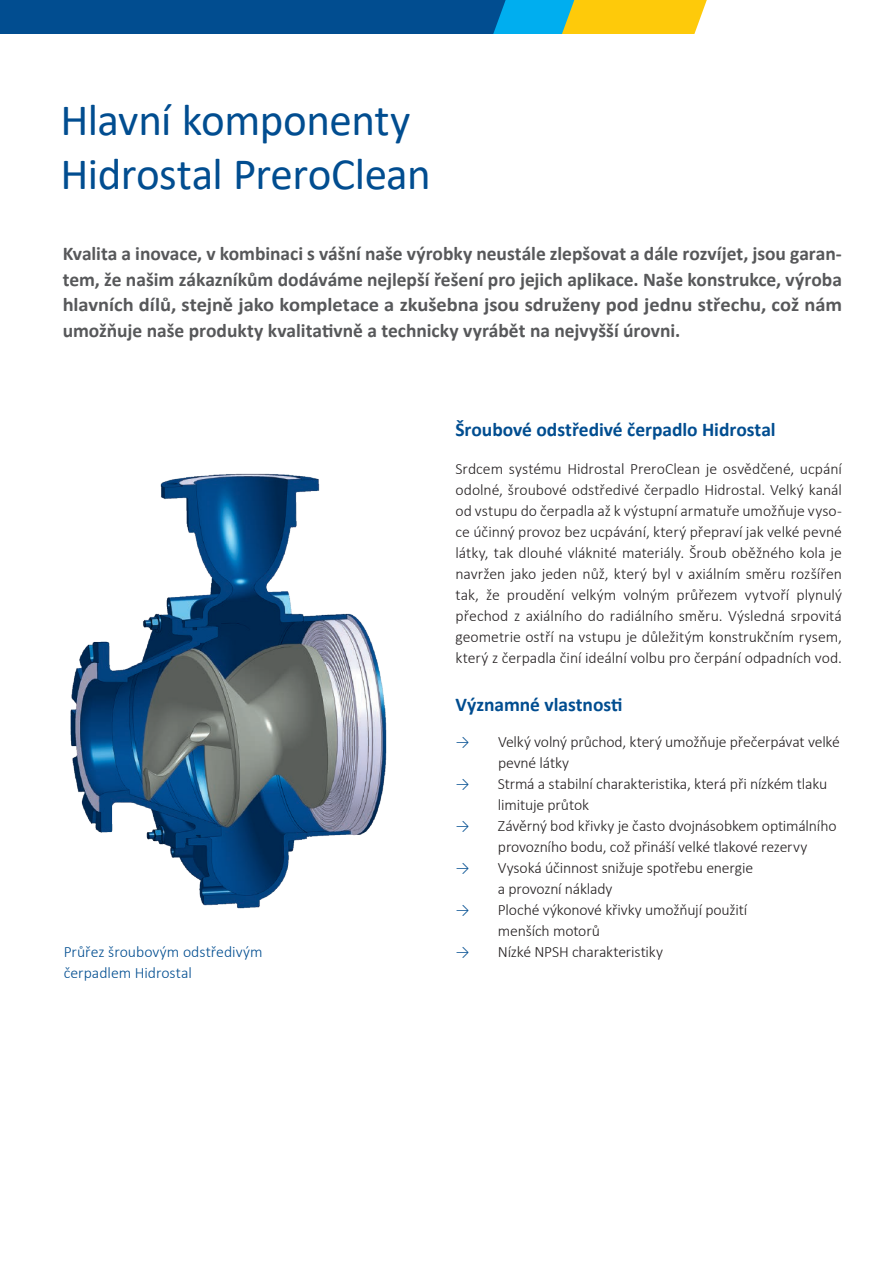
<style>
.page{position:relative;width:893px;height:1263px;background:#fff}
.page>*{position:absolute;margin:0;border:0;box-sizing:border-box;transform-origin:0 0}
.t1{font:45px/54px "Calibri";letter-spacing:-.01em;color:#014d90}
.t2{font:700 19.5px/25.5px "Calibri";color:#57585a;text-align:justify}
.t3{font:700 19.5px "Calibri";color:#014d90}
.t4{font:300 15.75px/21px "Calibri";letter-spacing:-.01em;color:#231f20}
.t5{font:300 15.75px/21px "Calibri";color:#014d90}
.s1{color:#014d90}
</style>
<div class="page">
<img style="left:70px;top:473px;width:317px;height:436px">
<svg style="left:0;top:0;width:707px;height:34px;background:#326f81"></svg>
<h1 class="t1" style="left:61px;top:92px;width:372px">Hlavní komponenty<br>Hidrostal PreroClean</h1>
<p class="t2" style="left:63px;top:241px;width:781px">Kvalita a inovace, v kombinaci s vášní naše výrobky neustále zlepšovat a dále rozvíjet, jsou garan&shy;tem, že našim zákazníkům dodáváme nejlepší řešení pro jejich aplikace. Naše konstrukce, výroba hlavních dílů, stejně jako kompletace a zkušebna jsou sdruženy pod jednu střechu, což nám umožňuje naše produkty kvalitativně a technicky vyrábět na nejvyšší úrovni.</p>
<p class="t5" style="left:64px;top:941px;width:200px">Průřez šroubovým odstředivým čerpadlem Hidrostal</p>
<p class="t3" style="left:455px;top:415px;width:322px">Šroubové odstředivé čerpadlo Hidrostal</p>
<p class="t4" style="left:455px;top:458px;width:388px;text-align:justify">Srdcem systému Hidrostal PreroClean je osvědčené, ucpání odolné, šroubové odstředivé čerpadlo Hidrostal. Velký kanál od vstupu do čerpadla až k výstupní armatuře umožňuje vyso&shy;ce účinný provoz bez ucpávání, který přepraví jak velké pevné látky, tak dlouhé vláknité materiály. Šroub oběžného kola je navržen jako jeden nůž, který byl v axiálním směru rozšířen tak, že proudění velkým volným průřezem vytvoří plynulý přechod z axiálního do radiálního směru. Výsledná srpovitá geometrie ostří na vstupu je důležitým konstrukčním rysem, který z čerpadla činí ideální volbu pro čerpání odpadních vod.</p>
<p class="t3" style="left:455px;top:691px;width:169px">Významné vlastnosti</p>
<p class="t4" style="left:498px;top:731px;width:343px;text-indent:-43px"><span class="s1">→</span> Velký volný průchod, který umožňuje přečerpávat velké pevné látky</p>
<p class="t4" style="left:498px;top:773px;width:331px;text-indent:-43px"><span class="s1">→</span> Strmá a stabilní charakteristika, která při nízkém tlaku limituje průtok</p>
<p class="t4" style="left:498px;top:815px;width:340px;text-indent:-43px"><span class="s1">→</span> Závěrný bod křivky je často dvojnásobkem optimálního provozního bodu, což přináší velké tlakové rezervy</p>
<p class="t4" style="left:498px;top:857px;width:257px;text-indent:-43px"><span class="s1">→</span> Vysoká účinnost snižuje spotřebu energie a provozní náklady</p>
<p class="t4" style="left:498px;top:899px;width:251px;text-indent:-43px"><span class="s1">→</span> Ploché výkonové křivky umožňují použití menších motorů</p>
<p class="t4" style="left:455px;top:941px;width:209px"><span class="s1">→</span> Nízké NPSH charakteristiky</p>
</div>
